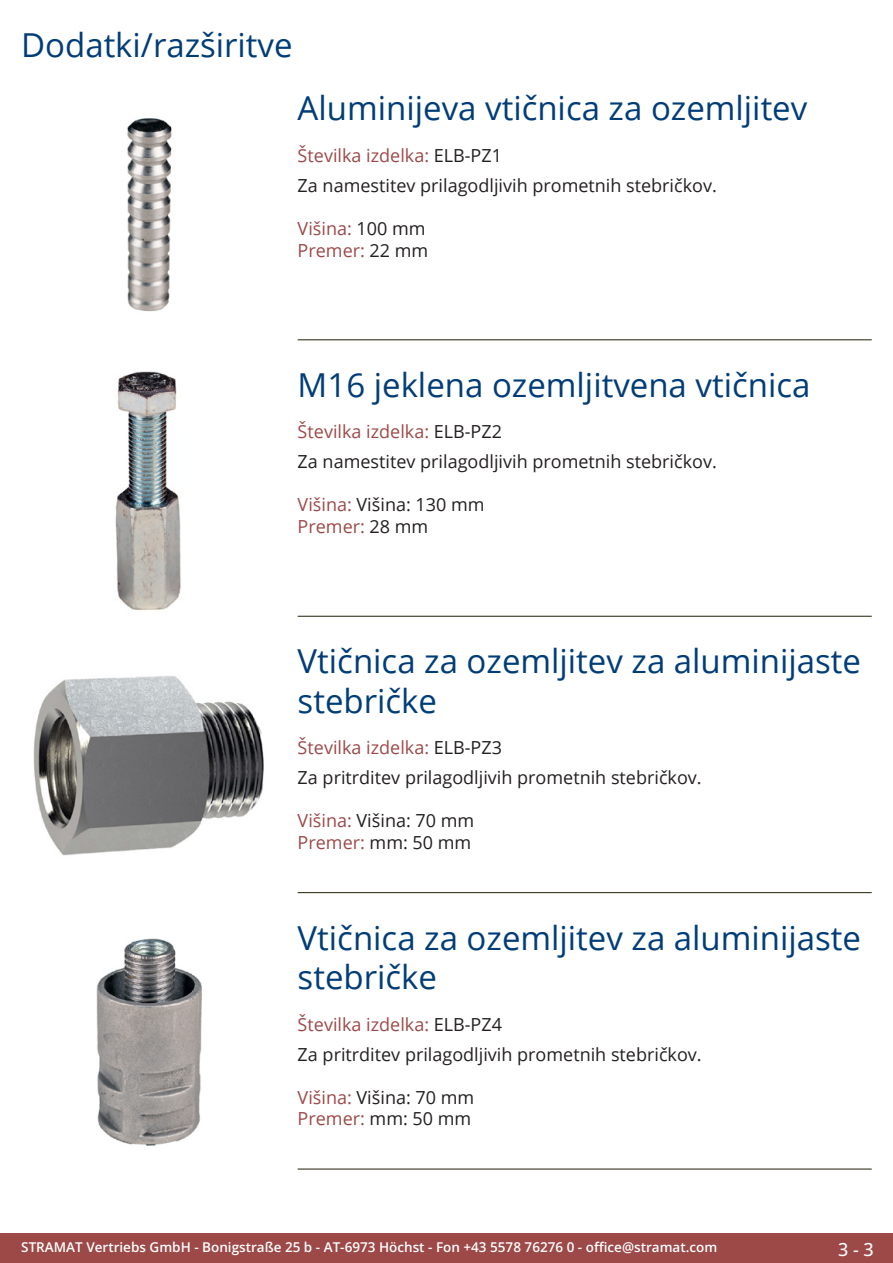
<style>
.page{position:relative;width:893px;height:1263px;background:#fff}
.page>*{position:absolute;margin:0;border:0;box-sizing:border-box;transform-origin:0 0}
.Produkttitel{font:33px/39.6px "Open Sans";color:#003d78}
.RastTitel{font:33px "Open Sans";color:#003d78}
.Beschreibung_Text{font:18px/21.6px "Open Sans";color:#231f20}
.TechDaten_Überschrif{font:18px "Open Sans";color:#9c4948}
.Beschreibung_Text-2{font:18px/21.6px "Open Sans";color:#9c4948}
.t1{font:500 18px "Open Sans";color:#fff}
.t2{font:600 13.5px "Open Sans";color:#fff}
.s1{color:#231f20}
.s2{color:#9c4948}
</style>
<div class="page">
<div style="left:0;top:1233px;width:893px;height:30px;background:#9c4948"></div>
<hr style="left:298px;top:340px;width:574px;height:1px;background:#201d08">
<hr style="left:298px;top:616px;width:574px;height:1px;background:#201d08">
<hr style="left:298px;top:892px;width:574px;height:1px;background:#201d08">
<hr style="left:298px;top:1169px;width:574px;height:1px;background:#201d08">
<img style="left:127px;top:118px;width:45px;height:194px">
<img style="left:115px;top:371px;width:66px;height:239px">
<img style="left:33px;top:676px;width:231px;height:180px">
<img style="left:96px;top:938px;width:106px;height:208px">
<p class="RastTitel" style="left:21px;top:22px;width:273px">Dodatki/razširitve</p>
<p class="Produkttitel" style="left:298px;top:88px;width:511px">Aluminijeva vtičnica za ozemljitev</p>
<p class="TechDaten_Überschrif" style="left:298px;top:143px;width:206px">Številka izdelka: <span class="s1">ELB-PZ1</span></p>
<p class="Beschreibung_Text" style="left:298px;top:174px;width:421px">Za namestitev prilagodljivih prometnih stebričkov.</p>
<p class="Beschreibung_Text-2" style="left:298px;top:217px;width:132px">Višina: <span class="s1">100 mm<br></span>Premer: <span class="s1">22 mm</span></p>
<p class="Produkttitel" style="left:298px;top:364px;width:514px">M16 jeklena ozemljitvena vtičnica</p>
<p class="TechDaten_Überschrif" style="left:298px;top:420px;width:206px">Številka izdelka: <span class="s1">ELB-PZ2</span></p>
<p class="Beschreibung_Text" style="left:298px;top:450px;width:421px">Za namestitev prilagodljivih prometnih stebričkov.</p>
<p class="Beschreibung_Text" style="left:298px;top:494px;width:188px"><span class="s2">Višina:</span> Višina: 130 mm<br><span class="s2">Premer:</span> 28 mm</p>
<p class="Produkttitel" style="left:298px;top:640px;width:565px">Vtičnica za ozemljitev za aluminijaste stebričke</p>
<p class="TechDaten_Überschrif" style="left:298px;top:735px;width:206px">Številka izdelka: <span class="s1">ELB-PZ3</span></p>
<p class="Beschreibung_Text" style="left:298px;top:766px;width:406px">Za pritrditev prilagodljivih prometnih stebričkov.</p>
<p class="Beschreibung_Text" style="left:298px;top:810px;width:178px"><span class="s2">Višina:</span> Višina: 70 mm<br><span class="s2">Premer:</span> mm: 50 mm</p>
<p class="Produkttitel" style="left:298px;top:917px;width:565px">Vtičnica za ozemljitev za aluminijaste stebričke</p>
<p class="TechDaten_Überschrif" style="left:298px;top:1012px;width:206px">Številka izdelka: <span class="s1">ELB-PZ4</span></p>
<p class="Beschreibung_Text" style="left:298px;top:1043px;width:406px">Za pritrditev prilagodljivih prometnih stebričkov.</p>
<p class="Beschreibung_Text" style="left:298px;top:1086px;width:178px"><span class="s2">Višina:</span> Višina: 70 mm<br><span class="s2">Premer:</span> mm: 50 mm</p>
<p class="t2" style="left:21px;top:1238px;width:698px">STRAMAT Vertriebs GmbH - Bonigstraße 25 b - AT-6973 Höchst - Fon +43 5578 76276 0 - office@stramat.com</p>
<p class="t1" style="left:838px;top:1237px;width:37px">3 - 3</p>
</div>
